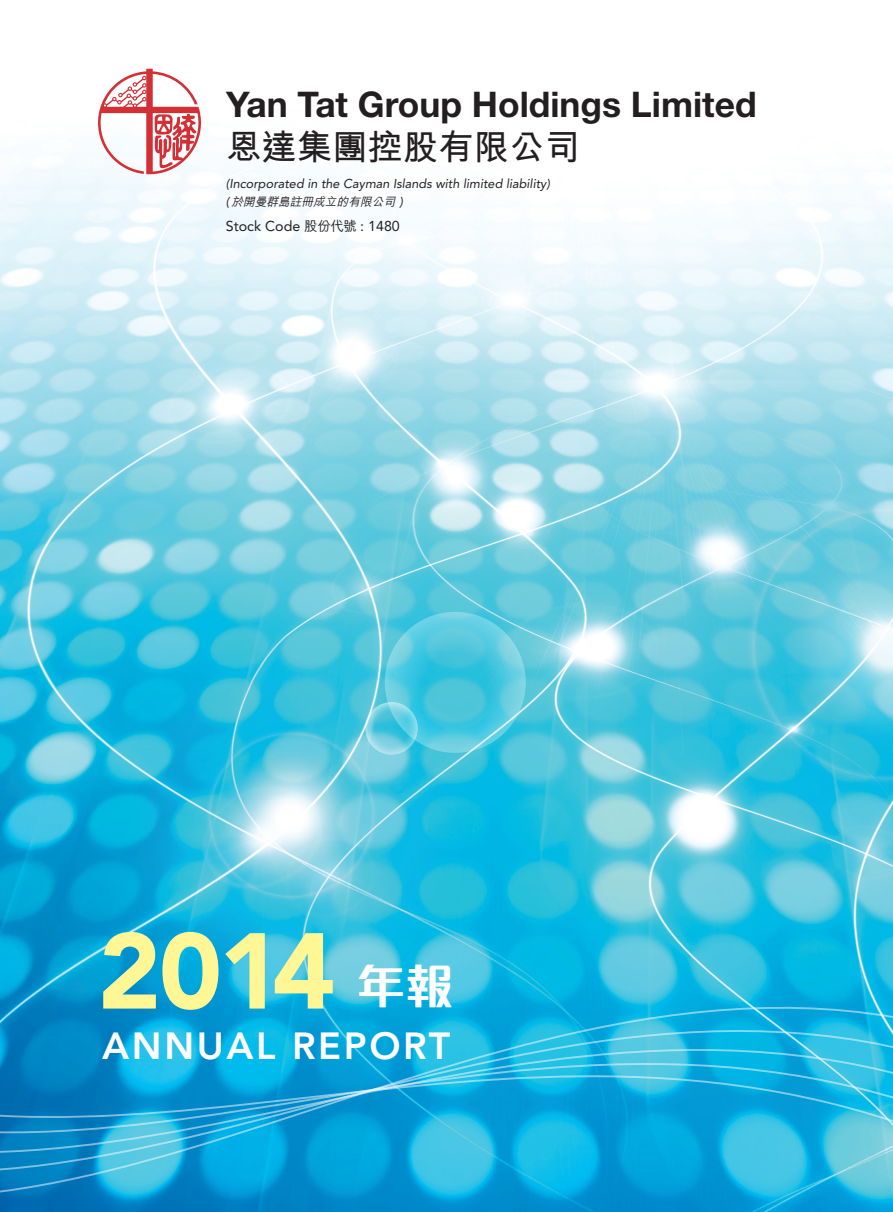
<style>
.page{position:relative;width:893px;height:1212px;background:#fff}
.page>*{position:absolute;margin:0;border:0;box-sizing:border-box;transform-origin:0 0}
.t1{font:900 106.5px "Avenir LT Std";color:#fff695}
.t2{font:800 37.5px "Avenir LT Std";letter-spacing:.07em;color:#fff}
.t3{font:700 35.4px "Helvetica Neue LT Std";color:#231f20}
.t4{font:700 35.4px "M Hei HK";color:#231f20}
.t5{font:14.25px "Avenir LT Std";color:#231f20}
.t6{font:italic 12.75px "Avenir LT Std";color:#231f20}
.t7{font:italic 500 11.7px "M Hei HK";color:#231f20}
.s1{font-family:"M Hei HK";font-weight:500;font-size:13.5px}
.s2{font-family:"Avenir LT Std";font-weight:400;font-size:12.75px}
.s3{font-family:"M Finance HK";font-weight:700;font-size:48.6px;color:#fff}
</style>
<div class="page">
<img style="left:1px;top:68px;width:892px;height:939px">
<svg style="left:98px;top:69px;width:103px;height:105px"></svg>
<svg style="left:111px;top:634px;width:360px;height:360px;background:#28bbde"></svg>
<svg style="left:201px;top:724px;width:180px;height:180px;background:#4fc5df"></svg>
<svg style="left:216px;top:740px;width:150px;height:150px;background:#90d7e7"></svg>
<svg style="left:591px;top:348px;width:302px;height:591px;background:#77d1e3"></svg>
<svg style="left:739px;top:495px;width:154px;height:296px;background:#52c7df"></svg>
<svg style="left:764px;top:520px;width:129px;height:247px;background:#61cbdf"></svg>
<svg style="left:1px;top:1198px;width:892px;height:14px;background:#0086c8"></svg>
<svg style="left:1px;top:1007px;width:892px;height:191px;background:#16a7da"></svg>
<svg style="left:365px;top:702px;width:53px;height:52px;background:#68cde1"></svg>
<svg style="left:385px;top:612px;width:141px;height:141px;background:#53cadf"></svg>
<hr style="left:0;top:0;width:1px;height:1212px;background:#13aace">
<h3 class="t3" style="left:226px;top:83px;width:532px">Yan Tat Group Holdings Limited</h3>
<h3 class="t4" style="left:226px;top:121px;width:355px">恩達集團控股有限公司</h3>
<p class="t6" style="left:226px;top:176px;width:326px">(Incorporated in the Cayman Islands with limited liability)</p>
<p class="t5" style="left:226px;top:217px;width:176px">Stock Code <span class="s1">股份代號</span> : 1480</p>
<p class="t7" style="left:226px;top:194px;width:179px"><span class="s2">(</span> 於開曼群島註冊成立的有限公司 <span class="s2">)</span></p>
<h1 class="t1" style="left:98px;top:907px;width:357px">2014 <span class="s3">年報</span></h1>
<h2 class="t2" style="left:102px;top:1023px;width:350px">ANNUAL REPORT</h2>
</div>
